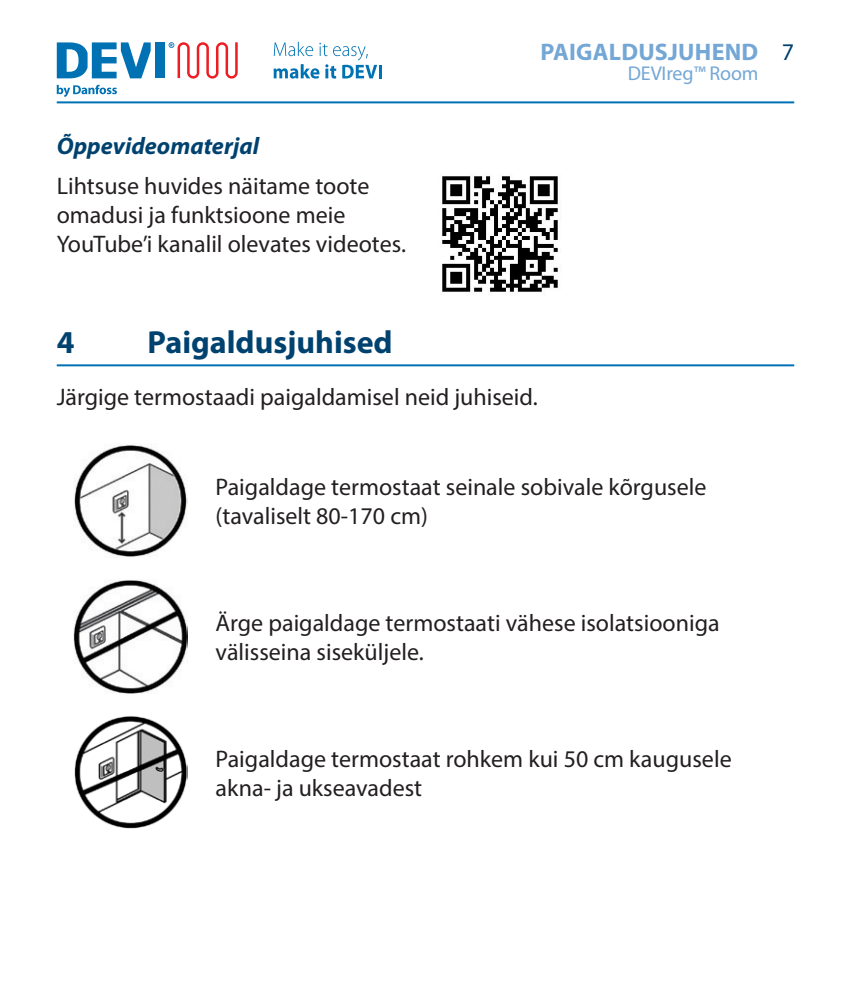
<style>
.page{position:relative;width:851px;height:987px;background:#fff}
.page>*{position:absolute;margin:0;border:0;box-sizing:border-box;transform-origin:0 0}
.t1{font:700 32px "Myriad Pro";color:#00426f}
.DEVI_Body{font:24px/28.8px "Myriad Pro";color:#231f20}
.DEVI_Body-2{font:italic 700 24px "Myriad Pro";color:#00426f}
.t2{font:700 24px "Myriad Pro";letter-spacing:.01em;color:#74a7d5}
.t3{font:20px "Myriad Pro";letter-spacing:-.01em;color:#74a7d5}
.s1{font-weight:400;color:#00426f}
</style>
<div class="page">
<hr style="left:57px;top:101px;width:737px;height:2px;background:#0072b4">
<svg style="left:57px;top:85px;width:60px;height:12px"></svg>
<div style="left:155px;top:42px;width:10px;height:36px;background:#0072b4"></div>
<svg style="left:57px;top:42px;width:94px;height:36px"></svg>
<svg style="left:168px;top:42px;width:70px;height:37px"></svg>
<svg style="left:273px;top:42px;width:108px;height:37px"></svg>
<img style="left:442px;top:176px;width:116px;height:116px">
<hr style="left:57px;top:364px;width:737px;height:2px;background:#0072b4">
<img style="left:74px;top:445px;width:113px;height:112px">
<img style="left:74px;top:580px;width:113px;height:113px">
<img style="left:74px;top:716px;width:113px;height:112px">
<p class="DEVI_Body-2" style="left:57px;top:130px;width:204px">Õppevideomaterjal</p>
<p class="DEVI_Body" style="left:57px;top:171px;width:351px">Lihtsuse huvides näitame toote omadusi ja funktsioone meie<br>YouTube’i kanalil olevates videotes.</p>
<p class="t2" style="left:540px;top:36px;width:255px">PAIGALDUSJUHEND <span class="s1">7</span></p>
<p class="t3" style="left:627px;top:61px;width:132px">DEVIreg™ Room</p>
<p class="t1" style="left:57px;top:321px;width:19px">4</p>
<p class="t1" style="left:147px;top:321px;width:247px">Paigaldusjuhised</p>
<p class="DEVI_Body" style="left:57px;top:381px;width:482px">Järgige termostaadi paigaldamisel neid juhiseid.</p>
<p class="DEVI_Body" style="left:215px;top:472px;width:492px">Paigaldage termostaat seinale sobivale kõrgusele (tavaliselt 80-170 cm)</p>
<p class="DEVI_Body" style="left:215px;top:608px;width:505px">Ärge paigaldage termostaati vähese isolatsiooniga välisseina siseküljele.</p>
<p class="DEVI_Body" style="left:215px;top:744px;width:517px">Paigaldage termostaat rohkem kui 50 cm kaugusele akna- ja ukseavadest</p>
</div>
